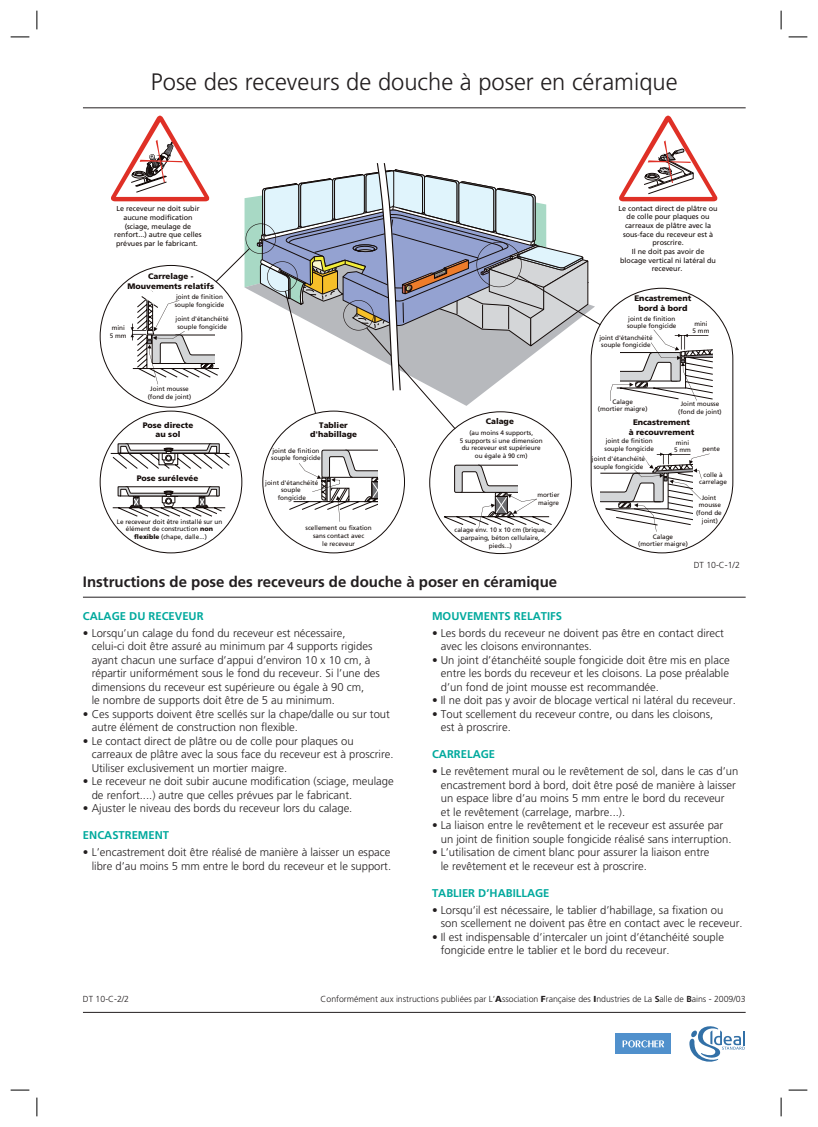
<style>
.page{position:relative;width:818px;height:1127px;background:#fff}
.page>*{position:absolute;margin:0;border:0;box-sizing:border-box;transform-origin:0 0}
.t1{font:300 23.75px "Frutiger";color:#231f20}
.t2{font:700 15px "Frutiger";color:#231f20}
.t3{font:300 11.25px/13.5px "Frutiger";color:#231f20}
.t4{font:700 11.25px "Frutiger";color:#00a99d}
.t5{font:300 8.75px "Frutiger";color:#231f20}
.t6{font:900 8px/9.6px "Frutiger";color:#140c0a;text-align:center}
.t7{font:7.25px/8.6px "Frutiger";color:#140c0a;text-align:center}
.t8{font:6.38px/7.8px "Frutiger";color:#140c0a}
.s1{font-weight:900}
.s2{font-weight:700}
</style>
<div class="page">
<svg style="left:689px;top:1026px;width:56px;height:35px"></svg>
<hr style="left:83px;top:1011px;width:663px;height:1px;background:#231f20">
<div style="left:615px;top:1033px;width:56px;height:21px;background:#5090cc"></div>
<svg style="left:622px;top:1040px;width:42px;height:7px"></svg>
<hr style="left:83px;top:596px;width:663px;height:1px;background:#231f20">
<hr style="left:83px;top:107px;width:663px;height:1px;background:#231f20">
<svg style="left:110px;top:116px;width:615px;height:423px"></svg>
<svg style="left:11px;top:36px;width:18px;height:2px"></svg>
<svg style="left:788px;top:36px;width:19px;height:2px"></svg>
<svg style="left:11px;top:1089px;width:18px;height:1px"></svg>
<svg style="left:788px;top:1089px;width:19px;height:1px"></svg>
<svg style="left:36px;top:11px;width:2px;height:18px"></svg>
<svg style="left:36px;top:1097px;width:2px;height:18px"></svg>
<svg style="left:780px;top:11px;width:2px;height:18px"></svg>
<svg style="left:780px;top:1097px;width:2px;height:18px"></svg>
<h1 class="t1" style="left:151px;top:68px;width:528px">Pose des receveurs de douche à poser en céramique</h1>
<p class="t7" style="left:114px;top:204px;width:89px">Le receveur ne doit subir aucune modification (sciage, meulage de renfort...) autre que celles prévues par le fabricant.</p>
<p class="t7" style="left:619px;top:204px;width:100px">Le contact direct de plâtre ou de colle pour plaques ou carreaux de plâtre avec la sous-face du receveur est à proscrire.<br>Il ne doit pas avoir de blocage vertical ni latéral du receveur.</p>
<p class="t6" style="left:127px;top:272px;width:88px">Carrelage -<br>Mouvements relatifs</p>
<p class="t8" style="left:110px;top:324px;width:18px">mini<br>5 mm</p>
<p class="t8" style="left:175px;top:293px;width:51px">joint de finition souple fongicide</p>
<p class="t8" style="left:176px;top:315px;width:55px">joint d'étanchéité souple fongicide</p>
<p class="t8" style="left:148px;top:385px;width:45px;text-align:center">Joint mousse (fond de joint)</p>
<p class="t6" style="left:143px;top:420px;width:52px">Pose directe au sol</p>
<p class="t6" style="left:137px;top:473px;width:63px">Pose surélevée</p>
<p class="t8" style="left:117px;top:517px;width:107px;text-align:center">Le receveur doit être installé sur un élément de construction <span class="s1">non flexible</span> (chape, dalle...)</p>
<p class="t6" style="left:310px;top:420px;width:48px">Tablier d'habillage</p>
<p class="t8" style="left:271px;top:446px;width:51px">joint de finition souple fongicide</p>
<p class="t8" style="left:265px;top:478px;width:55px;text-align:center">joint d'étanchéité souple<br>fongicide</p>
<p class="t8" style="left:306px;top:524px;width:68px;text-align:center">scellement ou fixation sans contact avec<br>le receveur</p>
<p class="t6" style="left:486px;top:415px;width:30px">Calage</p>
<p class="t8" style="left:460px;top:428px;width:84px;text-align:center">(au moins 4 supports,<br>5 supports si une dimension du receveur est supérieure ou égale à 90 cm)</p>
<p class="t8" style="left:537px;top:490px;width:24px">mortier maigre</p>
<p class="t8" style="left:454px;top:526px;width:93px;text-align:center">calage env. 10 x 10 cm (brique, parpaing, béton cellulaire, pieds...)</p>
<p class="t6" style="left:634px;top:294px;width:58px">Encastrement bord à bord</p>
<p class="t8" style="left:627px;top:314px;width:51px">joint de finition souple fongicide</p>
<p class="t8" style="left:599px;top:333px;width:55px">joint d'étanchéité souple fongicide</p>
<p class="t8" style="left:692px;top:319px;width:18px">mini<br>5 mm</p>
<p class="t8" style="left:598px;top:397px;width:51px;text-align:center">Calage<br>(mortier maigre)</p>
<p class="t8" style="left:678px;top:400px;width:45px;text-align:center">Joint mousse (fond de joint)</p>
<p class="t6" style="left:629px;top:417px;width:67px">Encastrement<br>à recouvrement</p>
<p class="t8" style="left:604px;top:436px;width:51px">joint de finition souple fongicide</p>
<p class="t8" style="left:592px;top:455px;width:55px">joint d'étanchéité souple fongicide</p>
<p class="t8" style="left:674px;top:438px;width:18px">mini<br>5 mm</p>
<p class="t8" style="left:702px;top:445px;width:19px">pente</p>
<p class="t8" style="left:699px;top:470px;width:29px;text-align:center">colle à carrelage</p>
<p class="t8" style="left:696px;top:493px;width:27px;text-align:center">Joint mousse (fond de joint)</p>
<p class="t8" style="left:638px;top:532px;width:51px;text-align:center">Calage<br>(mortier maigre)</p>
<p class="t5" style="left:694px;top:560px;width:48px">DT 10-C-1/2</p>
<h2 class="t2" style="left:83px;top:573px;width:476px">Instructions de pose des receveurs de douche à poser en céramique</h2>
<p class="t4" style="left:83px;top:609px;width:120px">Calage du receveur</p>
<p class="t3" style="left:92px;top:626px;width:290px;text-indent:-9px">• Lorsqu’un calage du fond du receveur est nécessaire, celui-ci doit être assuré au minimum par 4 supports rigides ayant chacun une surface d’appui d’environ 10 x 10 cm, à répartir uniformément sous le fond du receveur. Si l’une des dimensions du receveur est supérieure ou égale à 90 cm,<br>le nombre de supports doit être de 5 au minimum.</p>
<p class="t3" style="left:92px;top:707px;width:300px;text-indent:-9px">• Ces supports doivent être scellés sur la chape/dalle ou sur tout autre élément de construction non flexible.</p>
<p class="t3" style="left:92px;top:734px;width:303px;text-indent:-9px">• Le contact direct de plâtre ou de colle pour plaques ou carreaux de plâtre avec la sous face du receveur est à proscrire.<br>Utiliser exclusivement un mortier maigre.</p>
<p class="t3" style="left:92px;top:774px;width:303px;text-indent:-9px">• Le receveur ne doit subir aucune modification (sciage, meulage de renfort....) autre que celles prévues par le fabricant.</p>
<p class="t3" style="left:83px;top:801px;width:271px">• Ajuster le niveau des bords du receveur lors du calage.</p>
<p class="t4" style="left:83px;top:828px;width:88px">ENCASTREMENT</p>
<p class="t3" style="left:83px;top:845px;width:310px;text-align:right">• L’encastrement doit être réalisé de manière à laisser un espace libre d’au moins 5 mm entre le bord du receveur et le support.</p>
<p class="t4" style="left:432px;top:609px;width:132px">MOUVEMENTS RELATIFS</p>
<p class="t3" style="left:441px;top:626px;width:285px;text-indent:-9px">• Les bords du receveur ne doivent pas être en contact direct avec les cloisons environnantes.</p>
<p class="t3" style="left:441px;top:653px;width:290px;text-align:justify;text-indent:-9px">• Un joint d’étanchéité souple fongicide doit être mis en place entre les bords du receveur et les cloisons. La pose préalable d’un fond de joint mousse est recommandée.</p>
<p class="t3" style="left:432px;top:693px;width:305px">• Il ne doit pas y avoir de blocage vertical ni latéral du receveur.</p>
<p class="t3" style="left:441px;top:707px;width:274px;text-indent:-9px">• Tout scellement du receveur contre, ou dans les cloisons, est à proscrire.</p>
<p class="t4" style="left:432px;top:747px;width:37px">CARRELAGE</p>
<p class="t3" style="left:441px;top:764px;width:299px;text-indent:-9px">• Le revêtement mural ou le revêtement de sol, dans le cas d’un encastrement bord à bord, doit être posé de manière à laisser un espace libre d’au moins 5 mm entre le bord du receveur<br>et le revêtement (carrelage, marbre...).</p>
<p class="t3" style="left:441px;top:818px;width:292px;text-indent:-9px">• La liaison entre le revêtement et le receveur est assurée par un joint de finition souple fongicide réalisé sans interruption.</p>
<p class="t3" style="left:441px;top:845px;width:270px;text-indent:-9px">• L’utilisation de ciment blanc pour assurer la liaison entre le revêtement et le receveur est à proscrire.</p>
<p class="t4" style="left:432px;top:886px;width:92px">TABLIER D’HABILLAGE</p>
<p class="t3" style="left:441px;top:903px;width:303px;text-indent:-9px">• Lorsqu’il est nécessaire, le tablier d’habillage, sa fixation ou son scellement ne doivent pas être en contact avec le receveur.</p>
<p class="t3" style="left:441px;top:930px;width:285px;text-indent:-9px">• Il est indispensable d’intercaler un joint d’étanchéité souple fongicide entre le tablier et le bord du receveur.</p>
<p class="t5" style="left:83px;top:993px;width:48px">DT 10-C-2/2</p>
<p class="t5" style="left:321px;top:993px;width:426px">Conformément aux instructions publiées par L’<span class="s1">A</span>ssociation <span class="s1">F</span>rançaise des <span class="s1">I</span>ndustries de La <span class="s2">S</span>alle de <span class="s2">B</span>ains - 2009/03</p>
</div>
